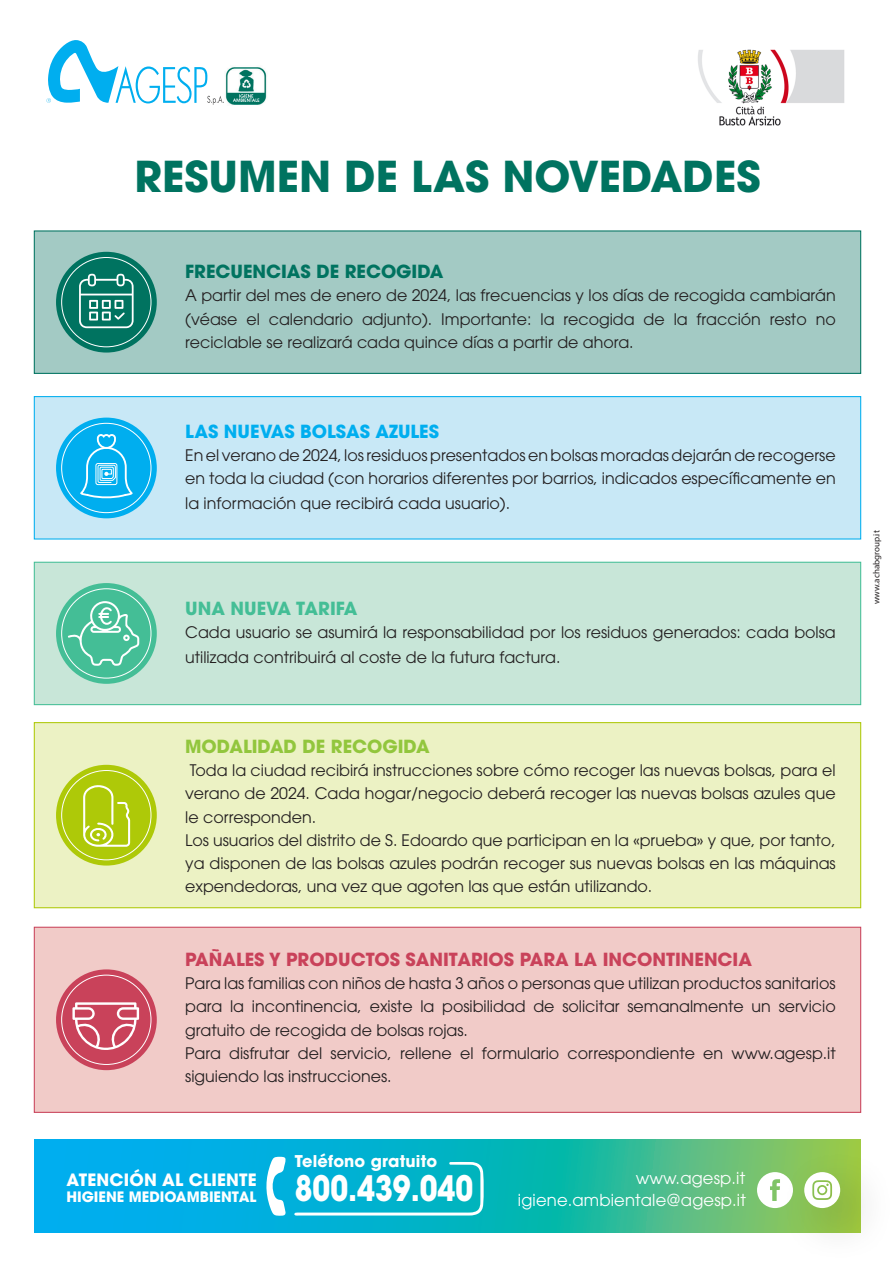
<style>
.page{position:relative;width:893px;height:1263px;background:#fff}
.page>*{position:absolute;margin:0;border:0;box-sizing:border-box;transform-origin:0 0}
.t1{font:700 42.3px "ITC Avant Garde Pro";color:#007360}
.t2{font:700 34.8px "ITC Avant Garde Pro";color:#fff;scale:.83 1}
.t3{font:700 18px "ITC Avant Garde Pro";color:#c9425a}
.t4{font:700 18px "ITC Avant Garde Pro";color:#007360}
.t5{font:700 18px "ITC Avant Garde Pro";color:#00aeef}
.t6{font:700 18px "ITC Avant Garde Pro";color:#92c63d}
.t7{font:700 18px "ITC Avant Garde Pro";color:#44be96}
.t8{font:700 16.95px "ITC Avant Garde Pro";letter-spacing:.01em;color:#fff}
.t9{font:16.35px "ITC Avant Garde Pro";letter-spacing:.01em;color:#fff}
.t10{font:700 16.2px "ITC Avant Garde Pro";letter-spacing:.01em;color:#fff}
.t11{font:15.9px/23.2px "ITC Avant Garde Pro";color:#231f20;text-align:justify}
.t12{font:700 14.25px "ITC Avant Garde Pro";color:#fff}
.t13{font:9px "Myriad Pro";color:#231f20}
</style>
<div class="page">
<div style="left:34px;top:927px;width:827px;height:186px;background:#f1cbc8;border:1px solid #c9425a"></div>
<div style="left:34px;top:722px;width:827px;height:186px;background:#ecf2c4;border:1px solid #aec908"></div>
<div style="left:34px;top:562px;width:827px;height:143px;background:#c8e6d8;border:1px solid #44be96"></div>
<div style="left:34px;top:230px;width:827px;height:144px;background:#a3cac4;border:1px solid #007360"></div>
<div style="left:34px;top:396px;width:827px;height:143px;background:#c8e8f6;border:1px solid #00aeef"></div>
<div style="left:56px;top:418px;width:101px;height:100px;background:#00aeef;border-radius:50%"></div>
<div style="left:56px;top:252px;width:101px;height:101px;background:#007360;border-radius:50%"></div>
<svg style="left:79px;top:273px;width:55px;height:226px"></svg>
<svg style="left:56px;top:583px;width:101px;height:101px;background:#54c39e"></svg>
<svg style="left:68px;top:601px;width:71px;height:65px;background:#62c8a7"></svg>
<div style="left:56px;top:765px;width:101px;height:100px;background:#aec908;border-radius:50%"></div>
<svg style="left:83px;top:785px;width:47px;height:62px"></svg>
<div style="left:56px;top:969px;width:101px;height:101px;background:#c9425a;border-radius:50%"></div>
<svg style="left:72px;top:1002px;width:67px;height:48px"></svg>
<img style="left:698px;top:50px;width:146px;height:75px">
<svg style="left:34px;top:1139px;width:827px;height:94px;background:#1ab5bd"></svg>
<svg style="left:757px;top:1172px;width:22px;height:36px"></svg>
<div style="left:779px;top:1147px;width:114px;height:116px;background:#231f20;opacity:.3"></div>
<svg style="left:804px;top:1172px;width:36px;height:36px"></svg>
<svg style="left:47px;top:40px;width:177px;height:65px"></svg>
<img style="left:225px;top:67px;width:42px;height:38px">
<svg style="left:294px;top:1162px;width:190px;height:54px;background:#13b7d0"></svg>
<svg style="left:265px;top:1157px;width:21px;height:59px"></svg>
<p class="t1" style="left:134px;top:148px;width:628px">RESUMEN DE LAS NOVEDADES</p>
<p class="t4" style="left:185px;top:259px;width:260px">FRECUENCIAS DE RECOGIDA</p>
<p class="t11" style="left:185px;top:284px;width:652px">A partir del mes de enero de 2024, las frecuencias y los días de recogida cambiarán (véase el calendario adjunto). Importante: la recogida de la fracción resto no reciclable se realizará cada quince días a partir de ahora.</p>
<p class="t5" style="left:185px;top:419px;width:255px">LAS NUEVAS BOLSAS AZULES</p>
<p class="t11" style="left:185px;top:443px;width:652px;line-height:23.9px">En el verano de 2024, los residuos presentados en bolsas moradas dejarán de recogerse en toda la ciudad (con horarios diferentes por barrios, indicados específicamente en la información que recibirá cada usuario).</p>
<p class="t7" style="left:185px;top:596px;width:174px">UNA NUEVA TARIFA</p>
<p class="t11" style="left:185px;top:620px;width:652px;line-height:24.3px">Cada usuario se asumirá la responsabilidad por los residuos generados: cada bolsa utilizada contribuirá al coste de la futura factura.</p>
<p class="t6" style="left:185px;top:734px;width:246px">MODALIDAD DE RECOGIDA</p>
<p class="t11" style="left:185px;top:758px;width:652px">Toda la ciudad recibirá instrucciones sobre cómo recoger las nuevas bolsas, para el verano de 2024. Cada hogar/negocio deberá recoger las nuevas bolsas azules que le corresponden.</p>
<p class="t11" style="left:185px;top:828px;width:652px">Los usuarios del distrito de S. Edoardo que participan en la «prueba» y que, por tanto, ya disponen de las bolsas azules podrán recoger sus nuevas bolsas en las máquinas expendedoras, una vez que agoten las que están utilizando.</p>
<p class="t3" style="left:185px;top:947px;width:568px">PAÑALES Y PRODUCTOS SANITARIOS PARA LA INCONTINENCIA</p>
<p class="t11" style="left:185px;top:971px;width:652px">Para las familias con niños de hasta 3 años o personas que utilizan productos sanitarios para la incontinencia, existe la posibilidad de solicitar semanalmente un servicio gratuito de recogida de bolsas rojas.</p>
<p class="t11" style="left:185px;top:1041px;width:652px">Para disfrutar del servicio, rellene el formulario correspondiente en www.agesp.it siguiendo las instrucciones.</p>
<p class="t8" style="left:66px;top:1168px;width:192px">ATENCIÓN AL CLIENTE</p>
<p class="t12" style="left:66px;top:1187px;width:192px">HIGIENE MEDIOAMBIENTAL</p>
<p class="t10" style="left:295px;top:1150px;width:144px">Teléfono gratuito</p>
<p class="t2" style="left:295px;top:1164px;width:216px">800.439.040</p>
<p class="t9" style="left:636px;top:1168px;width:111px">www.agesp.it</p>
<p class="t9" style="left:518px;top:1190px;width:229px">igiene.ambientale@agesp.it</p>
<p class="t13" style="left:871px;top:604px;width:76px;rotate:-90deg">www.achabgroup.it</p>
</div>
